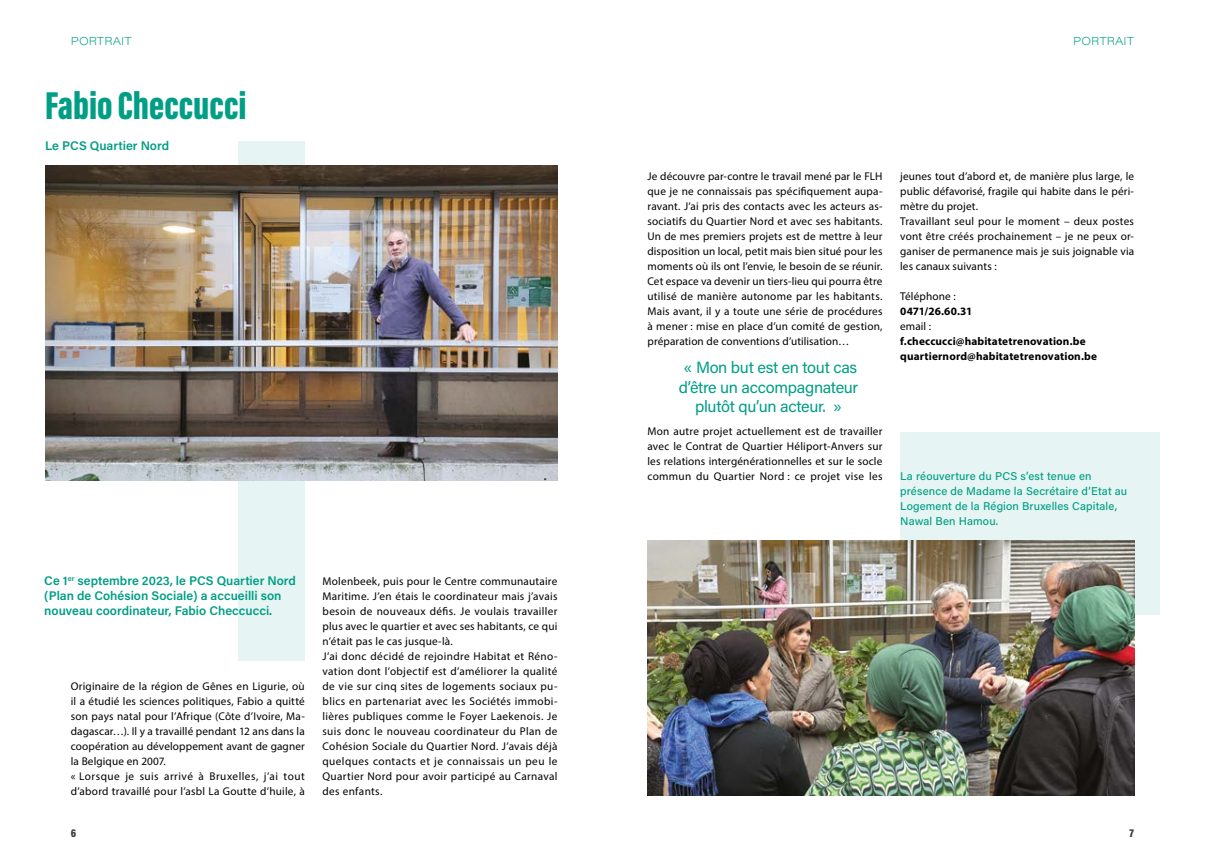
<style>
.page{position:relative;width:1205px;height:865px;background:#fff}
.page>*{position:absolute;margin:0;border:0;box-sizing:border-box;transform-origin:0 0}
.t1{font:900 40px "Acumin Pro Extra Cond";color:#009e85}
.t2{font:16.25px/19.5px "Acumin Pro";letter-spacing:-.02em;color:#009e85;text-align:center}
.t3{font:600 12.5px/15px "Acumin Pro";color:#009e85}
.t4{font:11.25px/15px "Myriad Pro";letter-spacing:.02em;color:#000}
.t5{font:500 11.25px/15px "Acumin Pro";letter-spacing:.015em;color:#009e85}
.t6{font:700 11.25px/15px "Myriad Pro";letter-spacing:.015em;color:#000}
.t7{font:200 11.25px "Acumin Pro Wide";letter-spacing:.005em;color:#009e85}
.t8{font:700 11.25px "Myriad Pro";letter-spacing:-.005em;color:#000}
.t9{font:900 11.25px "Acumin Pro Cond";color:#3c3c3b}
</style>
<div class="page">
<div style="left:238px;top:141px;width:67px;height:519px;background:#e6f5f3"></div>
<img style="left:45px;top:165px;width:512px;height:315px">
<div style="left:900px;top:432px;width:260px;height:183px;background:#e6f5f3"></div>
<img style="left:647px;top:540px;width:487px;height:255px">
<p class="t7" style="left:71px;top:33px;width:62px">PORTRAIT</p>
<h1 class="t1" style="left:45px;top:81px;width:203px">Fabio Checcucci</h1>
<p class="t3" style="left:45px;top:138px;width:126px">Le PCS Quartier Nord</p>
<p class="t3" style="left:44px;top:573px;width:253px">Ce 1<sup>er</sup> septembre 2023, le PCS Quartier Nord (Plan de Cohésion Sociale) a accueilli son nouveau coordinateur, Fabio Checcucci.</p>
<p class="t4" style="left:322px;top:574px;width:236px">Molenbeek, puis pour le Centre communautaire Maritime. J’en étais le coordinateur mais j’avais besoin de nouveaux défis. Je voulais travailler plus avec le quartier et avec ses habitants, ce qui n’était pas le cas jusque-là.<br>J’ai donc décidé de rejoindre Habitat et Réno&shy;vation dont l’objectif est d’améliorer la qualité de vie sur cinq sites de logements sociaux pu&shy;blics en partenariat avec les Sociétés immobi&shy;lières publiques comme le Foyer Laekenois. Je suis donc le nouveau coordinateur du Plan de Cohésion Sociale du Quartier Nord. J’avais déjà quelques contacts et je connaissais un peu le Quartier Nord pour avoir participé au Carnaval des enfants.</p>
<p class="t4" style="left:71px;top:679px;width:235px">Originaire de la région de Gênes en Ligurie, où il a étudié les sciences politiques, Fabio a quitté son pays natal pour l’Afrique (Côte d’Ivoire, Ma&shy;dagascar…). Il y a travaillé pendant 12 ans dans la coopération au développement avant de gagner la Belgique en 2007.<br>« Lorsque je suis arrivé à Bruxelles, j’ai tout d’abord travaillé pour l’asbl La Goutte d’huile, à</p>
<p class="t7" style="left:1073px;top:33px;width:62px">PORTRAIT</p>
<p class="t4" style="left:647px;top:169px;width:236px;text-align:justify">Je découvre par-contre le travail mené par le FLH que je ne connaissais pas spécifiquement aupa&shy;ravant. J’ai pris des contacts avec les acteurs as&shy;sociatifs du Quartier Nord et avec ses habitants.<br>Un de mes premiers projets est de mettre à leur disposition un local, petit mais bien situé pour les moments où ils ont l’envie, le besoin de se réunir.<br>Cet espace va devenir un tiers-lieu qui pourra être utilisé de manière autonome par les habitants.<br>Mais avant, il y a toute une série de procédures à mener : mise en place d’un comité de gestion, préparation de conventions d’utilisation…</p>
<h2 class="t2" style="left:679px;top:357px;width:181px">« Mon but est en tout cas d’être un accompagnateur plutôt qu’un acteur. »</h2>
<p class="t4" style="left:647px;top:424px;width:236px;text-align:justify">Mon autre projet actuellement est de travailler avec le Contrat de Quartier Héliport-Anvers sur les relations intergénérationnelles et sur le socle commun du Quartier Nord : ce projet vise les</p>
<p class="t4" style="left:900px;top:168px;width:235px">jeunes tout d’abord et, de manière plus large, le public défavorisé, fragile qui habite dans le péri&shy;mètre du projet.<br>Travaillant seul pour le moment – deux postes vont être créés prochainement – je ne peux or&shy;ganiser de permanence mais je suis joignable via les canaux suivants :</p>
<p class="t4" style="left:900px;top:288px;width:57px">Téléphone :</p>
<p class="t8" style="left:900px;top:304px;width:74px">0471/26.60.31</p>
<p class="t4" style="left:900px;top:318px;width:33px">email :</p>
<p class="t6" style="left:900px;top:333px;width:198px">f.checcucci@habitatetrenovation.be quartiernord@habitatetrenovation.be</p>
<p class="t5" style="left:900px;top:468px;width:229px">La réouverture du PCS s’est tenue en présence de Madame la Secrétaire d’Etat au Logement de la Région Bruxelles Capitale, Nawal Ben Hamou.</p>
<p class="t9" style="left:71px;top:825px;width:7px">6</p>
<p class="t9" style="left:1129px;top:825px;width:6px">7</p>
</div>
